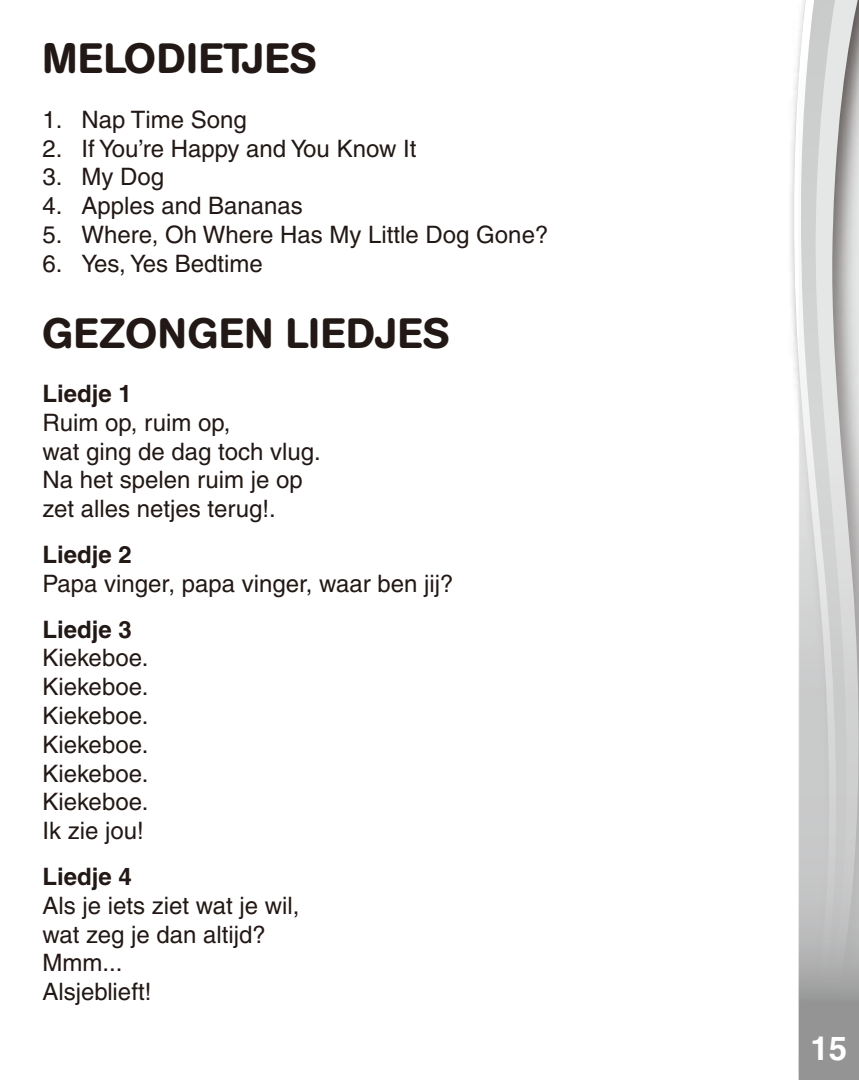
<style>
.page{position:relative;width:859px;height:1080px;background:#fff}
.page>*{position:absolute;margin:0;border:0;box-sizing:border-box;transform-origin:0 0}
.t1{font:500 42px "AG Book Rounded";letter-spacing:.02em;color:#221815}
.t2{font:700 33px "Helvetica";color:#fff}
.t3{font:500 24px/28.8px "Helvetica";color:#221815}
.t4{font:700 24px "Helvetica";color:#221815}
</style>
<div class="page">
<svg style="left:793px;top:39px;width:6px;height:1041px"></svg>
<svg style="left:799px;top:0;width:60px;height:1080px;background:#c9c9c9"></svg>
<div style="left:741px;top:1029px;width:57px;height:51px;background:#fff"></div>
<h1 class="t1" style="left:42px;top:34px;width:275px">MELODIETJES</h1>
<p class="t3" style="left:42px;top:105px;width:206px">1. Nap Time Song</p>
<p class="t3" style="left:42px;top:134px;width:375px">2. If You’re Happy and You Know It</p>
<p class="t3" style="left:42px;top:162px;width:123px">3. My Dog</p>
<p class="t3" style="left:42px;top:191px;width:262px">4. Apples and Bananas</p>
<p class="t3" style="left:42px;top:220px;width:507px">5. Where, Oh Where Has My Little Dog Gone?</p>
<p class="t3" style="left:42px;top:249px;width:222px">6. Yes, Yes Bedtime</p>
<h1 class="t1" style="left:42px;top:308px;width:408px">GEZONGEN LIEDJES</h1>
<p class="t4" style="left:42px;top:379px;width:91px">Liedje 1</p>
<p class="t3" style="left:42px;top:408px;width:280px">Ruim op, ruim op,<br>wat ging de dag toch vlug.<br>Na het spelen ruim je op zet alles netjes terug!.</p>
<p class="t4" style="left:42px;top:540px;width:91px">Liedje 2</p>
<p class="t3" style="left:42px;top:569px;width:413px">Papa vinger, papa vinger, waar ben jij?</p>
<p class="t4" style="left:42px;top:614px;width:91px">Liedje 3</p>
<p class="t3" style="left:42px;top:643px;width:107px;text-align:justify">Kiekeboe.<br>Kiekeboe.<br>Kiekeboe.<br>Kiekeboe.<br>Kiekeboe.<br>Kiekeboe.<br>Ik zie jou!</p>
<p class="t4" style="left:42px;top:862px;width:91px">Liedje 4</p>
<p class="t3" style="left:42px;top:891px;width:259px">Als je iets ziet wat je wil, wat zeg je dan altijd?<br>Mmm...<br>Alsjeblieft!</p>
<h2 class="t2" style="left:813px;top:1021px;width:40px">15<sup>15</sup></h2>
<h2 class="t2" style="left:810px;top:1029px;width:38px">15</h2>
</div>
